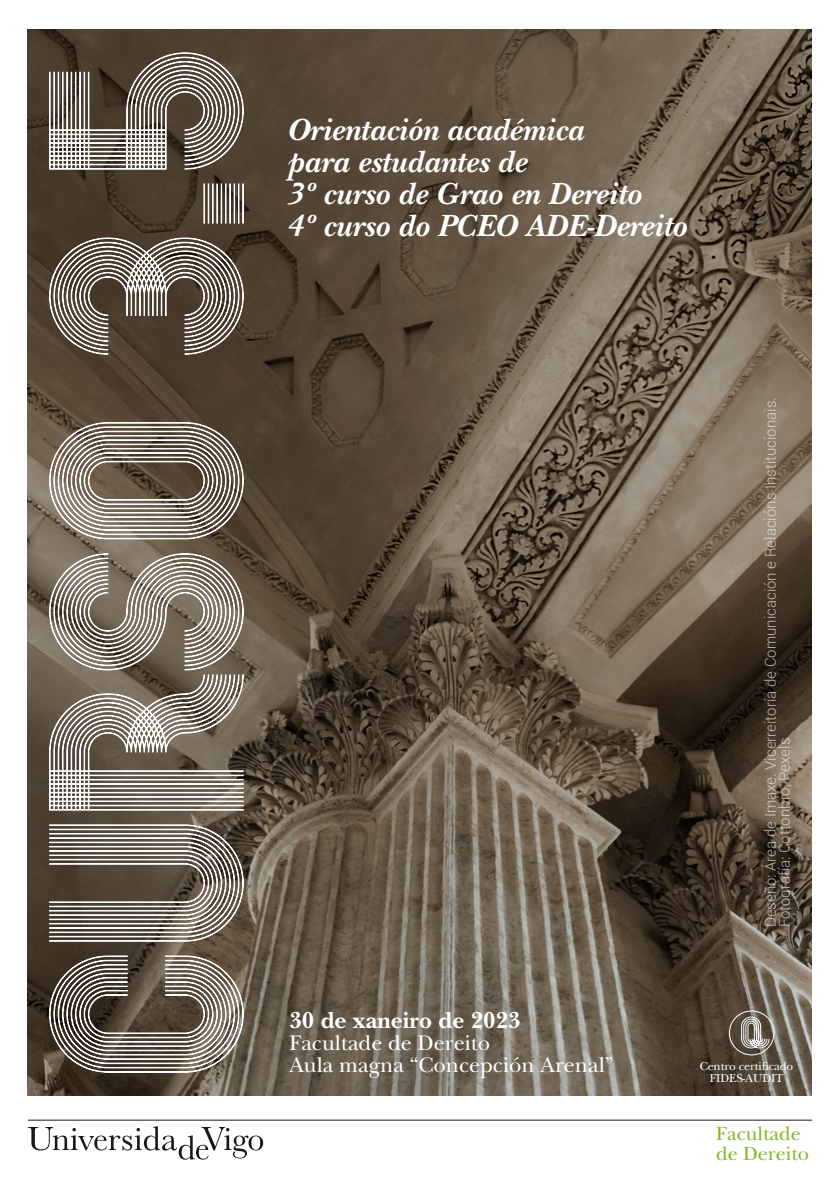
<style>
.page{position:relative;width:840px;height:1191px;background:#fff}
.page>*{position:absolute;margin:0;border:0;box-sizing:border-box;transform-origin:0 0}
.t1{font:italic 700 32px/32px "New Baskerville Std";color:#fff}
.t2{font:700 24px "New Baskerville Std";color:#fff}
.t3{font:22px/22px "New Baskerville Std";color:#fff}
.t4{font:20px/20px "New Baskerville Std";color:#84b827}
.t5{font:300 15px/14px "Roboto";color:#fff}
.t6{font:12px/12px "New Baskerville";letter-spacing:-.01em;color:#fff;text-align:center}
</style>
<div class="page">
<img style="left:28px;top:29px;width:783px;height:1066px">
<svg style="left:28px;top:1126px;width:235px;height:33px"></svg>
<hr style="left:28px;top:1119px;width:783px;height:1px;background:#1a171c">
<svg style="left:49px;top:52px;width:195px;height:1021px"></svg>
<div style="left:728px;top:1010px;width:45px;height:45px;border:1px solid #fff;border-radius:50%"></div>
<svg style="left:740px;top:1016px;width:29px;height:32px"></svg>
<h1 class="t1" style="left:287px;top:113px;width:401px">Orientación académica<br>para estudantes de<br>3º curso de Grao en Dereito<br>4º curso do PCEO ADE-Dereito</h1>
<h2 class="t2" style="left:289px;top:1006px;width:232px">30 de xaneiro de 2023</h2>
<h3 class="t3" style="left:289px;top:1031px;width:325px">Facultade de Dereito<br>Aula magna “Concepción Arenal”</h3>
<p class="t5" style="left:762px;top:927px;width:532px;rotate:-90deg">Deseño: Área de Imaxe. Vicerreitoría de Comunicación e Relacións Institucionais.<br>Fotografía: Cottonbro, Pexels</p>
<p class="t6" style="left:699px;top:1060px;width:95px">Centro certificado<br>FIDES-AUDIT</p>
<h3 class="t4" style="left:715px;top:1123px;width:94px">Facultade de Dereito</h3>
</div>
